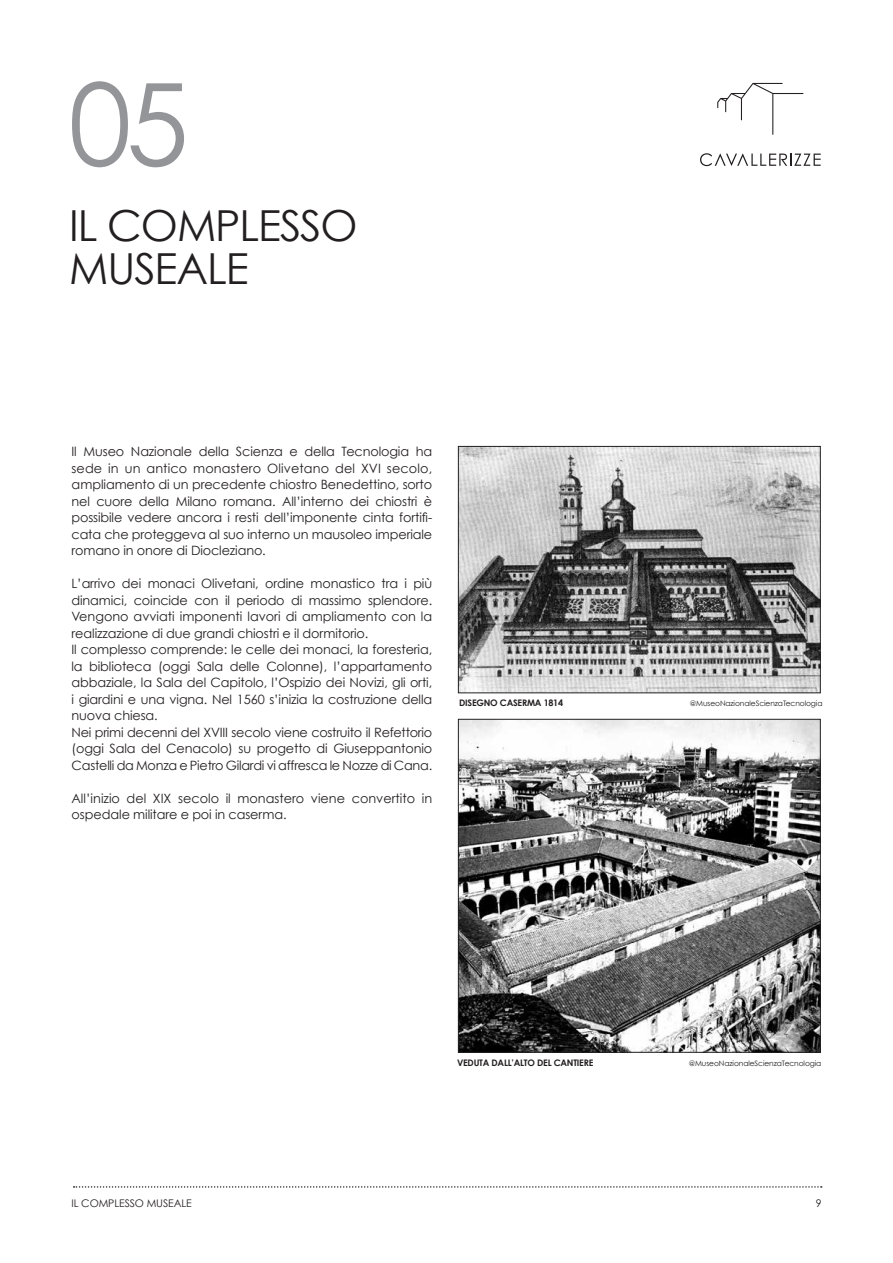
<style>
.page{position:relative;width:893px;height:1263px;background:#fff}
.page>*{position:absolute;margin:0;border:0;box-sizing:border-box;transform-origin:0 0}
.t1{font:114px "Century Gothic";color:#939598}
.t2{font:42.75px/42.8px "Century Gothic";letter-spacing:-.025em;color:#231f20}
.t3{font:12.9px/16.5px "Century Gothic";letter-spacing:-.01em;color:#231f20}
.t4{font:10.5px "Century Gothic";letter-spacing:-.01em;color:#231f20}
.t5{font:700 9px "Century Gothic";letter-spacing:-.025em;color:#231f20}
.t6{font:7.5px "Century Gothic";letter-spacing:-.01em;color:#231f20}
</style>
<div class="page">
<svg style="left:74px;top:1186px;width:748px;height:1px"></svg>
<svg style="left:700px;top:153px;width:121px;height:13px"></svg>
<svg style="left:717px;top:83px;width:86px;height:52px"></svg>
<img style="left:460px;top:448px;width:358px;height:243px">
<div style="left:458px;top:446px;width:362px;height:247px;border:1px solid #231f20"></div>
<img style="left:460px;top:721px;width:358px;height:329px">
<div style="left:458px;top:719px;width:362px;height:333px;border:1px solid #231f20"></div>
<h1 class="t1" style="left:68px;top:55px;width:122px">05</h1>
<h2 class="t2" style="left:69px;top:204px;width:290px">IL COMPLESSO<br>MUSEALE</h2>
<p class="t3" style="left:72px;top:443px;width:362px;text-align:justify">Il Museo Nazionale della Scienza e della Tecnologia ha sede in un antico monastero Olivetano del XVI secolo, ampliamento di un precedente chiostro Benedettino, sorto nel cuore della Milano romana. All’interno dei chiostri è possibile vedere ancora i resti dell’imponente cinta fortifi&shy;cata che proteggeva al suo interno un mausoleo imperiale romano in onore di Diocleziano.</p>
<p class="t3" style="left:72px;top:575px;width:362px">L’arrivo dei monaci Olivetani, ordine monastico tra i più dinamici, coincide con il periodo di massimo splendore.<br>Vengono avviati imponenti lavori di ampliamento con la realizzazione di due grandi chiostri e il dormitorio.<br>Il complesso comprende: le celle dei monaci, la foresteria, la biblioteca (oggi Sala delle Colonne), l’appartamento abbaziale, la Sala del Capitolo, l’Ospizio dei Novizi, gli orti, i giardini e una vigna. Nel 1560 s’inizia la costruzione della nuova chiesa.<br>Nei primi decenni del XVIII secolo viene costruito il Refettorio (oggi Sala del Cenacolo) su progetto di Giuseppantonio Castelli da Monza e Pietro Gilardi vi affresca le Nozze di Cana.</p>
<p class="t3" style="left:72px;top:789px;width:362px">All’inizio del XIX secolo il monastero viene convertito in ospedale militare e poi in caserma.</p>
<p class="t5" style="left:459px;top:697px;width:105px">DISEGNO CASERMA 1814</p>
<p class="t6" style="left:690px;top:699px;width:134px">@MuseoNazionaleScienzaTecnologia</p>
<p class="t4" style="left:72px;top:1196px;width:122px">IL COMPLESSO MUSEALE</p>
<p class="t5" style="left:457px;top:1057px;width:138px">VEDUTA DALL’ALTO DEL CANTIERE</p>
<p class="t6" style="left:689px;top:1059px;width:134px">@MuseoNazionaleScienzaTecnologia</p>
<p class="t4" style="left:816px;top:1196px;width:7px">9</p>
</div>
